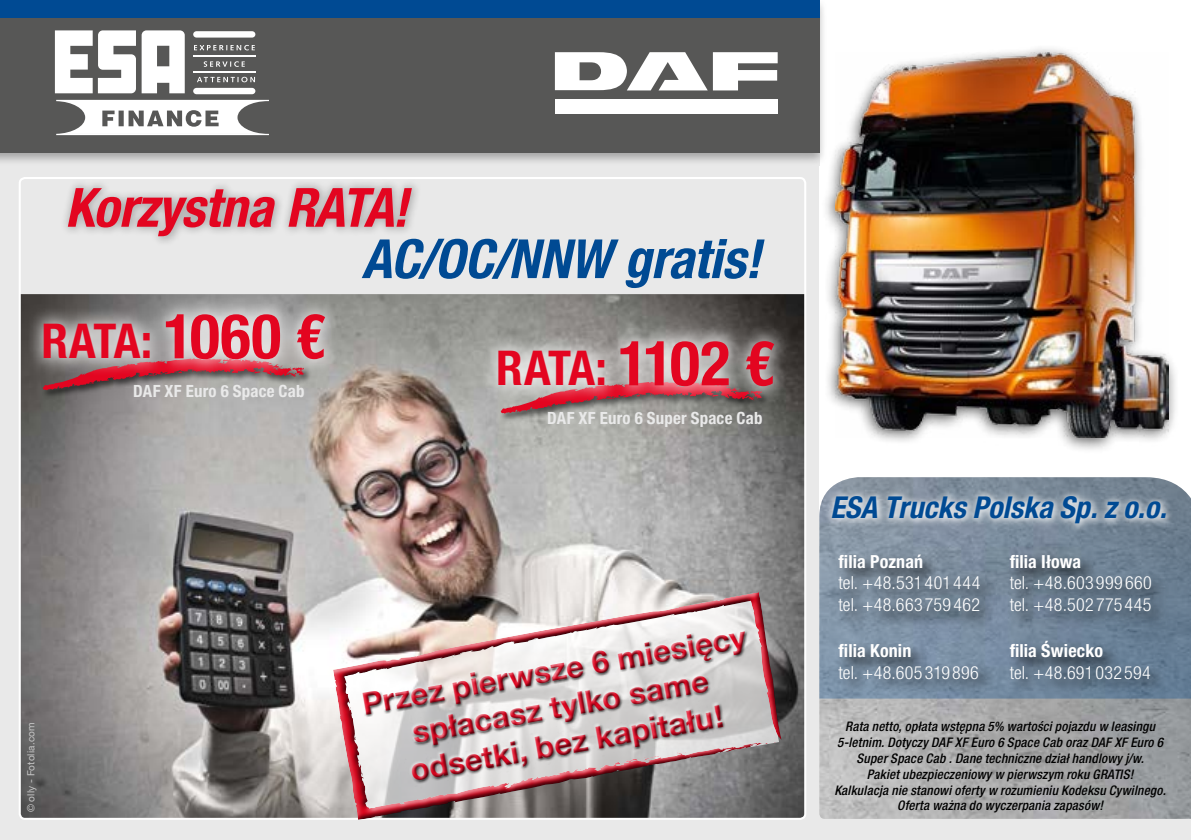
<style>
.page{position:relative;width:1191px;height:840px;background:#fff}
.page>*{position:absolute;margin:0;border:0;box-sizing:border-box;transform-origin:0 0}
.t1{font:italic 700 condensed 54px "Helvetica Neue LT Pro";letter-spacing:-.005em;color:#004a93}
.t2{font:italic 700 condensed 54px "Helvetica Neue LT Pro";letter-spacing:-.02em;color:#e30520}
.t3{font:700 condensed 48px "Helvetica Neue LTCE";letter-spacing:-.055em;color:#e30520}
.t4{font:700 30.8px/37px "Helvetica Neue CE";color:#e30520;text-align:center}
.t5{font:italic 700 condensed 30.2px "Helvetica Neue LT Pro";color:#004a93}
.t6{font:300 condensed 18px/21.6px "Helvetica Neue LTCE";letter-spacing:.02em;color:#fff}
.t7{font:700 condensed 18px "Helvetica Neue LTCE";letter-spacing:.005em;color:#fff}
.t8{font:700 condensed 16.8px "Helvetica Neue LTCE";letter-spacing:.015em;color:#e9e9e9}
.t9{font:italic 500 condensed 13.2px/15.8px "Helvetica Neue LTCE";letter-spacing:.015em;color:#000;text-align:center}
.t10{font:10px "Helvetica Neue CE";letter-spacing:.02em;color:#c6c6c6}
.s1{font-size:62.2px}
</style>
<div class="page">
<div style="left:0;top:165px;width:1191px;height:674px;background:#e9e9e9"></div>
<div style="left:819px;top:0;width:372px;height:545px;background:#fff"></div>
<div style="left:0;top:0;width:828px;height:166px;background:#000;opacity:.3"></div>
<div style="left:0;top:0;width:819px;height:152px;background:#575756"></div>
<div style="left:0;top:0;width:819px;height:17px;background:#004a93"></div>
<hr style="left:56px;top:100px;width:213px;height:1px;background:#fff">
<hr style="left:56px;top:134px;width:213px;height:1px;background:#fff">
<svg style="left:55px;top:30px;width:81px;height:63px"></svg>
<svg style="left:142px;top:30px;width:43px;height:63px;background:#e4e4e4"></svg>
<svg style="left:197px;top:77px;width:58px;height:5px"></svg>
<svg style="left:204px;top:61px;width:41px;height:6px"></svg>
<svg style="left:194px;top:45px;width:61px;height:5px"></svg>
<div style="left:193px;top:88px;width:62px;height:6px;background:#fff;border-radius:3px"></div>
<hr style="left:194px;top:71px;width:62px;height:1px;background:#fff">
<hr style="left:194px;top:55px;width:62px;height:1px;background:#fff">
<div style="left:193px;top:31px;width:62px;height:7px;background:#fff;border-radius:3px"></div>
<svg style="left:56px;top:101px;width:213px;height:33px"></svg>
<svg style="left:713px;top:52px;width:64px;height:38px"></svg>
<div style="left:555px;top:99px;width:223px;height:14px;background:#fff"></div>
<svg style="left:555px;top:52px;width:152px;height:38px"></svg>
<img style="left:819px;top:698px;width:372px;height:120px">
<img style="left:20px;top:294px;width:785px;height:524px">
<svg style="left:819px;top:477px;width:372px;height:221px;background:#7b8d9e"></svg>
<div style="left:60px;top:179px;width:362px;height:68px;background:#000;opacity:.25"></div>
<div style="left:825px;top:487px;width:349px;height:45px;background:#fff;opacity:.75"></div>
<div style="left:834px;top:551px;width:335px;height:78px;background:#000;opacity:.75"></div>
<div style="left:834px;top:637px;width:332px;height:58px;background:#000;opacity:.75"></div>
<div style="left:500px;top:381px;width:271px;height:42px;background:#000;opacity:.6"></div>
<svg style="left:501px;top:404px;width:261px;height:10px;background:#968281"></svg>
<div style="left:42px;top:357px;width:271px;height:42px;background:#000;opacity:.6"></div>
<svg style="left:43px;top:378px;width:262px;height:12px;background:#997f81"></svg>
<div style="left:26px;top:294px;width:316px;height:84px;background:#fff;opacity:.75"></div>
<div style="left:480px;top:320px;width:311px;height:84px;background:#fff;opacity:.75"></div>
<div style="left:821px;top:44px;width:357px;height:409px;background:#000;opacity:.6"></div>
<img style="left:835px;top:52px;width:333px;height:385px">
<svg style="left:321px;top:582px;width:470px;height:238px"></svg>
<svg style="left:325px;top:586px;width:469px;height:234px"></svg>
<svg style="left:359px;top:622px;width:407px;height:174px"></svg>
<h1 class="t2" style="left:65px;top:176px;width:344px">Korzystna RATA!</h1>
<h1 class="t1" style="left:362px;top:228px;width:401px">AC/OC/NNW gratis!</h1>
<h2 class="t3" style="left:42px;top:312px;width:285px">RATA: <span class="s1">1060 €</span></h2>
<p class="t8" style="left:133px;top:381px;width:173px">DAF XF Euro 6 Space Cab</p>
<h2 class="t3" style="left:496px;top:339px;width:279px">RATA: <span class="s1">1102 €</span></h2>
<p class="t8" style="left:547px;top:408px;width:217px">DAF XF Euro 6 Super Space Cab</p>
<p class="t10" style="left:25px;top:812px;width:92px;rotate:-90deg">© olly - Fotolia.com</p>
<h3 class="t4" style="left:359px;top:685px;width:390px;rotate:-10deg">Przez pierwsze 6 miesięcy spłacasz tylko same odsetki, bez kapitału!</h3>
<h3 class="t5" style="left:830px;top:490px;width:338px">ESA Trucks Polska Sp. z o.o.</h3>
<h3 class="t7" style="left:838px;top:550px;width:86px">filia Poznań</h3>
<h3 class="t6" style="left:838px;top:571px;width:143px">tel. +48.531401444 tel. +48.663 759 462</h3>
<h3 class="t7" style="left:1009px;top:550px;width:73px">filia Iłowa</h3>
<h3 class="t6" style="left:1009px;top:571px;width:144px">tel. +48.603999660 tel. +48.502775445</h3>
<h3 class="t7" style="left:838px;top:639px;width:74px">filia Konin</h3>
<h3 class="t6" style="left:838px;top:661px;width:142px">tel. +48.605319896</h3>
<h3 class="t7" style="left:1009px;top:639px;width:95px">filia Świecko</h3>
<h3 class="t6" style="left:1009px;top:661px;width:143px">tel. +48.691 032 594</h3>
<p class="t9" style="left:834px;top:718px;width:333px">Rata netto, opłata wstępna 5% wartości pojazdu w leasingu 5-letnim. Dotyczy DAF XF Euro 6 Space Cab oraz DAF XF Euro 6<br>Super Space Cab . Dane techniczne dział handlowy j/w.<br>Pakiet ubezpieczeniowy w pierwszym roku GRATIS!<br>Kalkulacja nie stanowi oferty w rozumieniu Kodeksu Cywilnego.<br>Oferta ważna do wyczerpania zapasów!</p>
</div>
